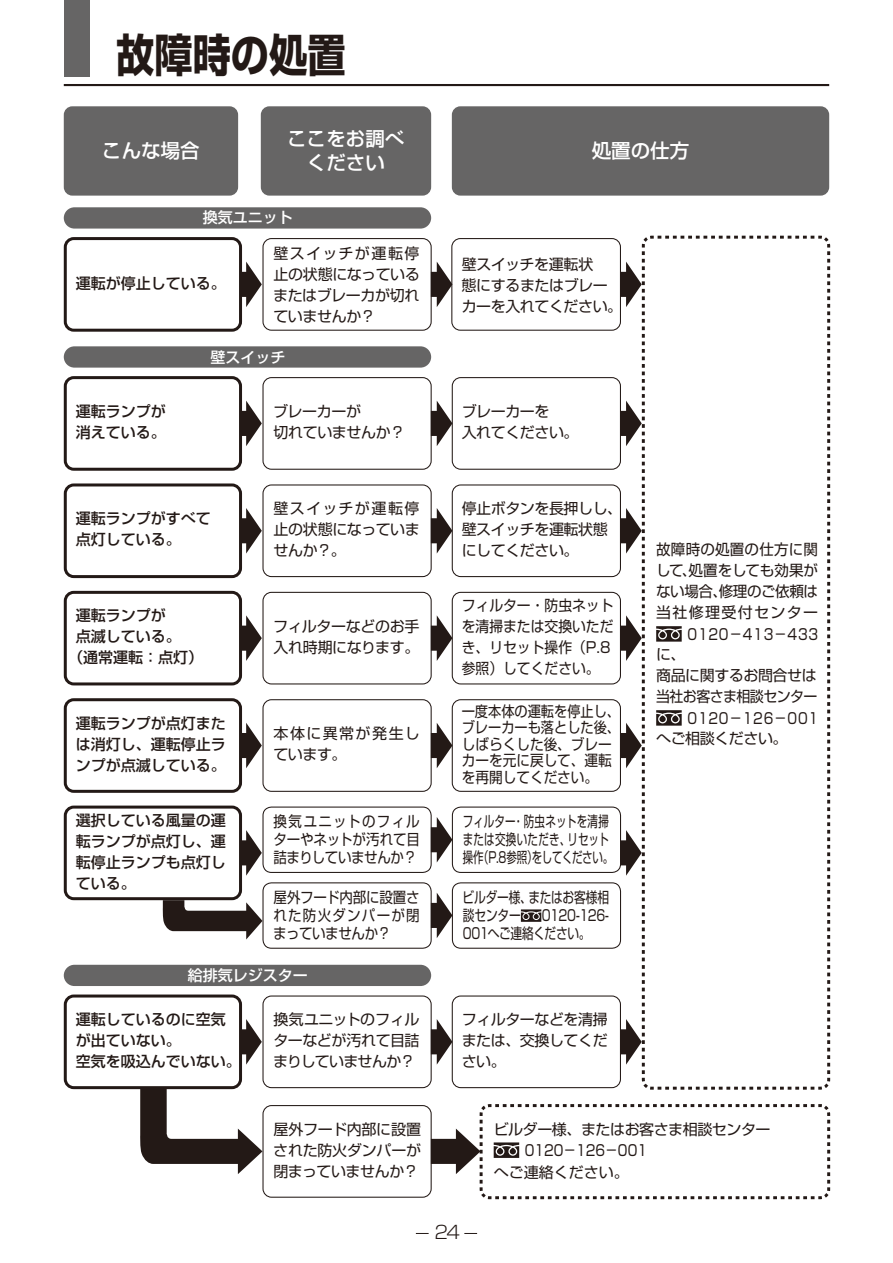
<style>
.page{position:relative;width:893px;height:1263px;background:#fff}
.page>*{position:absolute;margin:0;border:0;box-sizing:border-box;transform-origin:0 0}
.t1{font:45px "Shin Go Pro Bold 90 pv RKSJ H";color:#231916;scale:.85 1}
.t2{font:19.5px/24px "Shin Go Pro Medium 90 pv RKSJ H";color:#fff;text-align:center}
.t3{font:18px "Shin Go Pro Light 90 pv RKSJ H";color:#231916}
.t4{font:15px/21px "Shin Go Pro Regular 90 pv RKSJ H";letter-spacing:-.02em;color:#231916}
.t5{font:15px/21px "Shin Go Pro Medium 90 pv RKSJ H";color:#231916}
.t6{font:15px/18px "Shin Go Pro Regular 90 pv RKSJ H";letter-spacing:-.02em;color:#231916;text-align:justify;scale:.9 1}
.t7{font:15px/16.5px "Shin Go Pro Regular 90 pv RKSJ H";color:#231916;scale:.88 1}
.t8{font:15px/18px "Shin Go Pro Regular 90 pv RKSJ H";letter-spacing:.005em;color:#231916;scale:.7 1}
.t9{font:15px/21px "Shin Go Pro Regular 90 pv RKSJ H";color:#231916;scale:.92 1}
.t10{font:15px/18px "Shin Go Pro Regular 90 pv RKSJ H";letter-spacing:-.02em;color:#231916;scale:.78 1}
.t11{font:15px/21px "Shin Go Pro Regular 90 pv RKSJ H";letter-spacing:.09em;color:#231916}
.t12{font:15px "Shin Go Pro Regular 90 pv RKSJ H";letter-spacing:.06em;color:#231916;scale:.85 1}
.t13{font:15px "Shin Go Pro Regular 90 pv RKSJ H";color:#231916}
.t14{font:15px "Shin Go Pro Medium 90 pv RKSJ H";color:#fff}
.t15{font:15px "Shin Go Pro Regular 90 pv RKSJ H";letter-spacing:-.04em;color:#231916;scale:.93 1}
.t16{font:15px "Shin Go Pro Regular 90 pv RKSJ H";letter-spacing:.015em;color:#231916}
</style>
<div class="page">
<hr style="left:64px;top:84px;width:765px;height:2px;background:#231916">
<div style="left:64px;top:0;width:26px;height:77px;background:#666565"></div>
<div style="left:64px;top:106px;width:174px;height:90px;background:#666565;border-radius:9px"></div>
<div style="left:261px;top:106px;width:170px;height:90px;background:#666565;border-radius:9px"></div>
<div style="left:452px;top:106px;width:377px;height:90px;background:#666565;border-radius:9px"></div>
<div style="left:64px;top:237px;width:178px;height:95px;border:3px solid #231916;border-radius:9px"></div>
<svg style="left:242px;top:262px;width:20px;height:45px"></svg>
<div style="left:262px;top:238px;width:170px;height:93px;border:1px solid #231916;border-radius:9px"></div>
<svg style="left:431px;top:262px;width:20px;height:45px"></svg>
<div style="left:451px;top:238px;width:170px;height:93px;border:1px solid #231916;border-radius:9px"></div>
<div style="left:64px;top:376px;width:178px;height:95px;border:3px solid #231916;border-radius:9px"></div>
<div style="left:64px;top:805px;width:178px;height:95px;border:3px solid #231916;border-radius:9px"></div>
<div style="left:64px;top:483px;width:178px;height:95px;border:3px solid #231916;border-radius:9px"></div>
<div style="left:64px;top:591px;width:178px;height:94px;border:3px solid #231916;border-radius:9px"></div>
<div style="left:64px;top:698px;width:178px;height:95px;border:3px solid #231916;border-radius:9px"></div>
<svg style="left:242px;top:401px;width:20px;height:45px"></svg>
<svg style="left:242px;top:830px;width:20px;height:46px"></svg>
<svg style="left:242px;top:508px;width:20px;height:46px"></svg>
<svg style="left:242px;top:615px;width:20px;height:46px"></svg>
<svg style="left:242px;top:723px;width:20px;height:45px"></svg>
<div style="left:262px;top:377px;width:170px;height:93px;border:1px solid #231916;border-radius:9px"></div>
<div style="left:262px;top:806px;width:170px;height:67px;border:1px solid #231916;border-radius:9px"></div>
<div style="left:452px;top:806px;width:169px;height:67px;border:1px solid #231916;border-radius:9px"></div>
<div style="left:262px;top:882px;width:170px;height:67px;border:1px solid #231916;border-radius:9px"></div>
<div style="left:452px;top:882px;width:169px;height:67px;border:1px solid #231916;border-radius:9px"></div>
<div style="left:262px;top:484px;width:170px;height:93px;border:1px solid #231916;border-radius:9px"></div>
<div style="left:262px;top:592px;width:170px;height:92px;border:1px solid #231916;border-radius:9px"></div>
<div style="left:262px;top:699px;width:170px;height:93px;border:1px solid #231916;border-radius:9px"></div>
<svg style="left:521px;top:909px;width:20px;height:13px"></svg>
<svg style="left:431px;top:401px;width:21px;height:45px"></svg>
<svg style="left:431px;top:817px;width:21px;height:45px"></svg>
<svg style="left:431px;top:893px;width:21px;height:45px"></svg>
<svg style="left:431px;top:508px;width:21px;height:46px"></svg>
<svg style="left:431px;top:615px;width:21px;height:46px"></svg>
<svg style="left:431px;top:723px;width:21px;height:45px"></svg>
<div style="left:262px;top:1105px;width:170px;height:93px;border:1px solid #231916;border-radius:9px"></div>
<div style="left:452px;top:377px;width:169px;height:93px;border:1px solid #231916;border-radius:9px"></div>
<div style="left:452px;top:484px;width:169px;height:93px;border:1px solid #231916;border-radius:9px"></div>
<div style="left:452px;top:592px;width:169px;height:92px;border:1px solid #231916;border-radius:9px"></div>
<div style="left:452px;top:699px;width:169px;height:93px;border:1px solid #231916;border-radius:9px"></div>
<svg style="left:431px;top:1104px;width:400px;height:96px"></svg>
<div style="left:64px;top:207px;width:367px;height:22px;background:#666565;border-radius:11px"></div>
<div style="left:64px;top:346px;width:367px;height:22px;background:#666565;border-radius:11px"></div>
<svg style="left:416px;top:1233px;width:13px;height:1px"></svg>
<svg style="left:464px;top:1233px;width:13px;height:1px"></svg>
<svg style="left:140px;top:1088px;width:122px;height:86px"></svg>
<svg style="left:162px;top:900px;width:100px;height:39px"></svg>
<div style="left:64px;top:994px;width:178px;height:95px;border:3px solid #231916;border-radius:9px"></div>
<svg style="left:242px;top:1019px;width:20px;height:45px"></svg>
<div style="left:262px;top:995px;width:170px;height:93px;border:1px solid #231916;border-radius:9px"></div>
<svg style="left:431px;top:1019px;width:21px;height:45px"></svg>
<div style="left:452px;top:995px;width:169px;height:93px;border:1px solid #231916;border-radius:9px"></div>
<svg style="left:620px;top:235px;width:211px;height:855px"></svg>
<div style="left:64px;top:965px;width:367px;height:21px;background:#666565;border-radius:11px"></div>
<h1 class="t1" style="left:116px;top:38px;width:271px">故障時の処置</h1>
<h2 class="t2" style="left:102px;top:142px;width:99px">こんな場合</h2>
<h2 class="t2" style="left:287px;top:130px;width:118px">ここをお調べください</h2>
<h2 class="t2" style="left:592px;top:142px;width:99px">処置の仕方</h2>
<p class="t14" style="left:203px;top:212px;width:91px">換気ユニット</p>
<p class="t5" style="left:76px;top:274px;width:151px">運転が停止している。</p>
<p class="t4" style="left:273px;top:245px;width:148px;text-align:justify">壁スイッチが運転停止の状態になっているまたはブレーカが切れていませんか？</p>
<p class="t4" style="left:462px;top:256px;width:162px">壁スイッチを運転状<br>態にするまたはブレーカーを入れてください。</p>
<p class="t5" style="left:76px;top:403px;width:91px">運転ランプが消えている。</p>
<p class="t14" style="left:210px;top:351px;width:76px">壁スイッチ</p>
<p class="t4" style="left:273px;top:403px;width:133px">ブレーカーが<br>切れていませんか？</p>
<p class="t5" style="left:76px;top:510px;width:136px">運転ランプがすべて点灯している。</p>
<p class="t5" style="left:76px;top:607px;width:91px">運転ランプが</p>
<p class="t5" style="left:76px;top:628px;width:106px">点滅している。</p>
<p class="t5" style="left:68px;top:649px;width:136px">（通常運転：点灯）</p>
<p class="t5" style="left:76px;top:715px;width:151px;text-align:justify">運転ランプが点灯または消灯し、運転停止ランプが点滅している。</p>
<p class="t4" style="left:273px;top:500px;width:148px;text-align:justify">壁スイッチが運転停止の状態になっていませんか？。</p>
<p class="t4" style="left:273px;top:618px;width:148px">フィルターなどのお手入れ時期になります。</p>
<p class="t11" style="left:273px;top:725px;width:148px">本体に異常が発生しています。</p>
<p class="t4" style="left:462px;top:403px;width:118px">ブレーカーを<br>入れてください。</p>
<p class="t4" style="left:462px;top:500px;width:162px">停止ボタンを長押しし、壁スイッチを運転状態にしてください。</p>
<p class="t9" style="left:462px;top:597px;width:166px">フィルター・防虫ネットを清掃または交換いただき、リセット操作（P.8参照）してください。</p>
<p class="t7" style="left:462px;top:705px;width:182px">一度本体の運転を停止し、ブレーカーも落とした後、しばらくした後、ブレーカーを元に戻して、運転を再開してください。</p>
<p class="t5" style="left:76px;top:811px;width:151px;text-align:justify">選択している風量の運転ランプが点灯し、運転停止ランプも点灯している。</p>
<p class="t6" style="left:273px;top:815px;width:164px">換気ユニットのフィルターやネットが汚れて目詰まりしていませんか？</p>
<p class="t8" style="left:463px;top:815px;width:216px">フィルター・防虫ネットを清掃または交換いただき、リセット操作（P.8参照）をしてください。</p>
<p class="t6" style="left:273px;top:890px;width:164px">屋外フード内部に設置された防火ダンパーが閉まっていませんか？</p>
<p class="t10" style="left:463px;top:890px;width:189px">ビルダー様、またはお客様相談センター</p>
<p class="t10" style="left:463px;top:908px;width:189px;text-indent:79px">0120-126-<br>001へご連絡ください。</p>
<p class="t14" style="left:188px;top:970px;width:121px">給排気レジスター</p>
<p class="t5" style="left:76px;top:1011px;width:166px">運転しているのに空気が出ていない。<br>空気を吸込んでいない。</p>
<p class="t4" style="left:273px;top:1011px;width:148px;text-align:justify">換気ユニットのフィルターなどが汚れて目詰まりしていませんか？</p>
<p class="t4" style="left:462px;top:1011px;width:147px;text-align:justify">フィルターなどを清掃または、交換してください。</p>
<p class="t16" style="left:656px;top:544px;width:163px">故障時の処置の仕方に関</p>
<p class="t13" style="left:656px;top:565px;width:163px">して、処置をしても効果が</p>
<p class="t4" style="left:656px;top:583px;width:163px">ない場合、修理のご依頼は</p>
<p class="t11" style="left:656px;top:604px;width:163px">当社修理受付センター</p>
<p class="t12" style="left:688px;top:628px;width:155px">0120－413－433</p>
<p class="t4" style="left:656px;top:646px;width:31px">に、</p>
<p class="t4" style="left:656px;top:667px;width:162px">商品に関するお問合せは</p>
<p class="t15" style="left:656px;top:691px;width:175px">当社お客さま相談センター</p>
<p class="t12" style="left:688px;top:712px;width:155px">0120－126－001</p>
<p class="t4" style="left:656px;top:730px;width:133px">へご相談ください。</p>
<p class="t4" style="left:273px;top:1120px;width:149px;text-align:justify">屋外フード内部に設置された防火ダンパーが閉まっていませんか？</p>
<p class="t3" style="left:435px;top:1226px;width:27px">24</p>
<p class="t4" style="left:525px;top:1121px;width:247px;text-indent:-31px">ビルダー様、またはお客さま相談センター<br>0120－126－001</p>
<p class="t13" style="left:494px;top:1167px;width:136px">へご連絡ください。</p>
</div>
